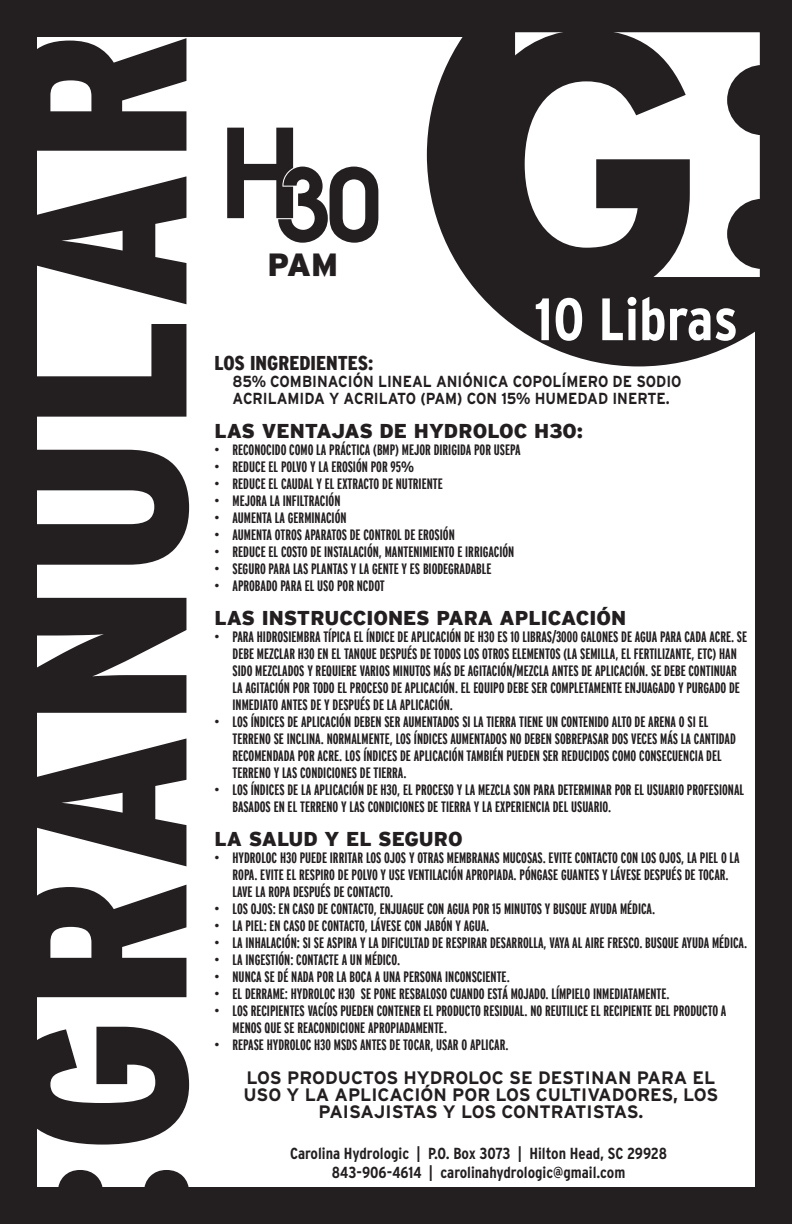
<style>
.page{position:relative;width:792px;height:1224px;background:#231f20}
.page>*{position:absolute;margin:0;border:0;box-sizing:border-box;transform-origin:0 0}
.t1{font:700 372.8px "Interstate";color:#231f20}
.t2{font:900 condensed 240px "Interstate";letter-spacing:.04em;color:#231f20}
.t3{font:700 condensed 59.6px "Interstate";color:#fff}
.t4{font:900 32px "Interstate";color:#231f20}
.t5{font:900 20px "Interstate";color:#231f20}
.t6{font:900 condensed 20px "Interstate";color:#231f20}
.t7{font:700 18px/17px "Interstate";color:#231f20;text-align:center}
.t8{font:700 condensed 16px "Interstate";color:#231f20}
.t9{font:700 16px/17px "Interstate";color:#231f20;scale:.9 1}
.t10{font:700 extra-condensed 15px/17px "Interstate";color:#231f20}
.s1{font-stretch:condensed}
</style>
<div class="page">
<div style="left:37px;top:37px;width:718px;height:1150px;background:#fff"></div>
<svg style="left:427px;top:37px;width:328px;height:329px;fill:#231f20"></svg>
<div style="left:514px;top:31px;width:247px;height:247px;background:#fff"></div>
<div style="left:513px;top:31px;width:248px;height:248px;border:2px solid #231f20"></div>
<svg style="left:227px;top:128px;width:151px;height:115px"></svg>
<div style="left:507px;top:272px;width:20px;height:13px;background:#231f20"></div>
<p class="t2" style="left:-31px;top:1224px;width:1195px;rotate:-90deg">:GRANULAR</p>
<p class="t1" style="left:451px;top:-78px;width:363px">G:</p>
<p class="t4" style="left:267px;top:246px;width:72px">PAM</p>
<p class="t3" style="left:534px;top:286px;width:205px">10 Libras</p>
<p class="t6" style="left:215px;top:351px;width:160px">LOS INGREDIENTES:</p>
<p class="t9" style="left:233px;top:372px;width:500px">85% COMBINACIÓN LINEAL ANIÓNICA COPOLÍMERO DE SODIO<br>ACRILAMIDA Y ACRILATO (PAM) CON 15% HUMEDAD INERTE.</p>
<p class="t5" style="left:215px;top:419px;width:370px">LAS VENTAJAS DE HYDROLOC H30:</p>
<p class="t10" style="left:215px;top:441px;width:308px">• RECONOCIDO COMO LA PRÁCTICA (BMP) MEJOR DIRIGIDA POR USEPA</p>
<p class="t10" style="left:215px;top:458px;width:201px">• REDUCE EL POLVO Y LA EROSIÓN POR 95<span class="s1">%</span></p>
<p class="t10" style="left:215px;top:475px;width:230px">• REDUCE EL CAUDAL Y EL EXTRACTO DE NUTRIENTE</p>
<p class="t10" style="left:215px;top:492px;width:127px">• MEJORA LA INFILTRACIÓN</p>
<p class="t10" style="left:215px;top:509px;width:134px">• AUMENTA LA GERMINACIÓN</p>
<p class="t10" style="left:215px;top:526px;width:242px">• AUMENTA OTROS APARATOS DE CONTROL DE EROSIÓN</p>
<p class="t10" style="left:215px;top:543px;width:301px">• REDUCE EL COSTO DE INSTALACIÓN, MANTENIMIENTO E IRRIGACIÓN</p>
<p class="t10" style="left:215px;top:560px;width:278px">• SEGURO PARA LAS PLANTAS Y LA GENTE Y ES BIODEGRADABLE</p>
<p class="t10" style="left:215px;top:577px;width:172px">• APROBADO PARA EL USO POR NCDOT</p>
<p class="t5" style="left:215px;top:606px;width:413px">LAS INSTRUCCIONES PARA APLICACIÓN</p>
<p class="t10" style="left:233px;top:628px;width:516px;text-indent:-18px">• PARA HIDROSIEMBRA TÍPICA EL ÍNDICE DE APLICACIÓN DE H30 ES 10 LIBRAS/3000 GALONES DE AGUA PARA CADA ACRE. SE DEBE MEZCLAR H30 EN EL TANQUE DESPUÉS DE TODOS LOS OTROS ELEMENTOS (LA SEMILLA, EL FERTILIZANTE, ETC) HAN SIDO MEZCLADOS Y REQUIERE VARIOS MINUTOS MÁS DE AGITACIÓN/MEZCLA ANTES DE APLICACIÓN. SE DEBE CONTINUAR LA AGITACIÓN POR TODO EL PROCESO DE APLICACIÓN. EL EQUIPO DEBE SER COMPLETAMENTE ENJUAGADO Y PURGADO DE INMEDIATO ANTES DE Y DESPUÉS DE LA APLICACIÓN.</p>
<p class="t10" style="left:233px;top:713px;width:505px;text-indent:-18px">• LOS ÍNDICES DE APLICACIÓN DEBEN SER AUMENTADOS SI LA TIERRA TIENE UN CONTENIDO ALTO DE ARENA O SI EL TERRENO SE INCLINA. NORMALMENTE, LOS ÍNDICES AUMENTADOS NO DEBEN SOBREPASAR DOS VECES MÁS LA CANTIDAD RECOMENDADA POR ACRE. LOS ÍNDICES DE APLICACIÓN TAMBIÉN PUEDEN SER REDUCIDOS COMO CONSECUENCIA DEL TERRENO Y LAS CONDICIONES DE TIERRA.</p>
<p class="t10" style="left:233px;top:781px;width:513px;text-indent:-18px">• LOS ÍNDICES DE LA APLICACIÓN DE H30, EL PROCESO Y LA MEZCLA SON PARA DETERMINAR POR EL USUARIO PROFESIONAL<br>BASADOS EN EL TERRENO Y LAS CONDICIONES DE TIERRA Y LA EXPERIENCIA DEL USUARIO.</p>
<p class="t5" style="left:215px;top:827px;width:250px">LA SALUD Y EL SEGURO</p>
<p class="t10" style="left:233px;top:849px;width:509px;text-indent:-18px">• HYDROLOC H30 PUEDE IRRITAR LOS OJOS Y OTRAS MEMBRANAS MUCOSAS. EVITE CONTACTO CON LOS OJOS, LA PIEL O LA<br>ROPA. EVITE EL RESPIRO DE POLVO Y USE VENTILACIÓN APROPIADA. PÓNGASE GUANTES Y LÁVESE DESPUÉS DE TOCAR.<br>LAVE LA ROPA DESPUÉS DE CONTACTO.</p>
<p class="t10" style="left:215px;top:900px;width:442px">• LOS OJOS: EN CASO DE CONTACTO, ENJUAGUE CON AGUA POR 15 MINUTOS Y BUSQUE AYUDA MÉDICA.</p>
<p class="t10" style="left:215px;top:917px;width:276px">• LA PIEL: EN CASO DE CONTACTO, LÁVESE CON JABÓN Y AGUA.</p>
<p class="t10" style="left:215px;top:934px;width:534px">• LA INHALACIÓN: SI SE ASPIRA Y LA DIFICULTAD DE RESPIRAR DESARROLLA, VAYA AL AIRE FRESCO. BUSQUE AYUDA MÉDICA.</p>
<p class="t10" style="left:215px;top:951px;width:187px">• LA INGESTIÓN: CONTACTE A UN MÉDICO.</p>
<p class="t10" style="left:215px;top:968px;width:297px">• NUNCA SE DÉ NADA POR LA BOCA A UNA PERSONA INCONSCIENTE.</p>
<p class="t10" style="left:215px;top:985px;width:456px">• EL DERRAME: HYDROLOC H30 SE PONE RESBALOSO CUANDO ESTÁ MOJADO. LÍMPIELO INMEDIATAMENTE.</p>
<p class="t10" style="left:233px;top:1002px;width:495px;text-indent:-18px">• LOS RECIPIENTES VACÍOS PUEDEN CONTENER EL PRODUCTO RESIDUAL. NO REUTILICE EL RECIPIENTE DEL PRODUCTO A<br>MENOS QUE SE REACONDICIONE APROPIADAMENTE.</p>
<p class="t10" style="left:215px;top:1036px;width:295px">• REPASE HYDROLOC H30 MSDS ANTES DE TOCAR, USAR O APLICAR.</p>
<p class="t7" style="left:243px;top:1069px;width:477px">LOS PRODUCTOS HYDROLOC SE DESTINAN PARA EL<br>USO Y LA APLICACIÓN POR LOS CULTIVADORES, LOS<br>PAISAJISTAS Y LOS CONTRATISTAS.</p>
<p class="t8" style="left:290px;top:1145px;width:378px">Carolina Hydrologic | P.O. Box 3073 | Hilton Head, SC 29928</p>
<p class="t8" style="left:332px;top:1164px;width:295px">843-906-4614 | carolinahydrologic@gmail.com</p>
</div>
